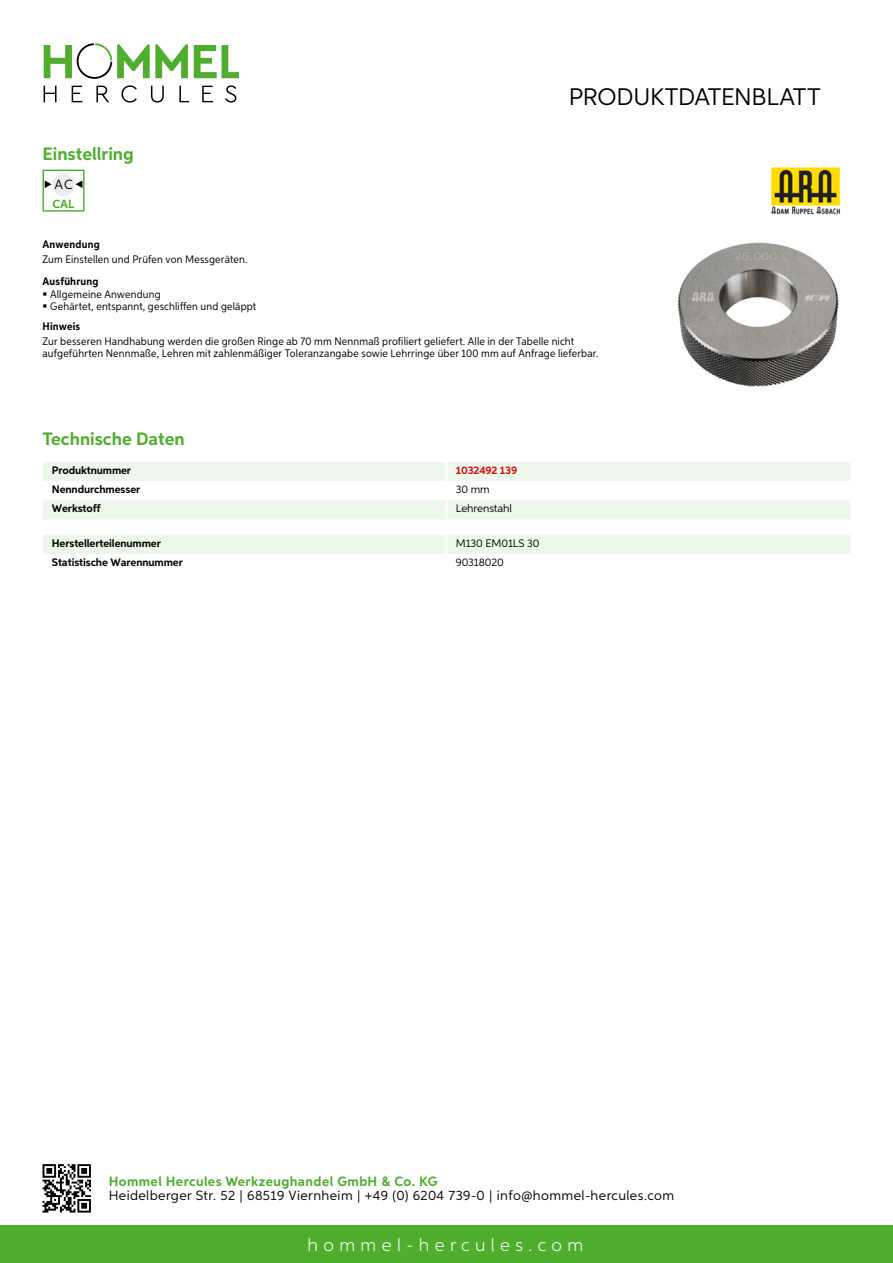
<style>
.page{position:relative;width:893px;height:1263px;background:#fff}
.page>*{position:absolute;margin:0;border:0;box-sizing:border-box;transform-origin:0 0}
.t1{font:24px "Aspira";letter-spacing:-.01em;color:#000}
.t2{font:700 18px "Aspira";color:#50ae2f}
.t3{font:300 18px "Aspira";letter-spacing:.3em;color:#fff}
.t4{font:13.5px "Aspira";letter-spacing:.03em;color:#000}
.t5{font:700 13.5px "Aspira";letter-spacing:.03em;color:#50ae2f}
.t6{font:13.35px "Aspira";color:#000}
.t7{font:700 11.85px "Aspira";color:#50ae2f}
.t8{font:10.95px/12.8px "Aspira Nar";letter-spacing:.015em;color:#000}
.t9{font:700 10.95px "Aspira";letter-spacing:-.01em;color:#000}
.t10{font:10.95px "Aspira";letter-spacing:-.01em;color:#000}
.t11{font:700 10.95px "Aspira Nar";letter-spacing:.02em;color:#000}
.t12{font:700 10.95px "Aspira";letter-spacing:-.01em;color:#cd1013}
</style>
<div class="page">
<div style="left:0;top:1226px;width:893px;height:37px;background:#50ae2f"></div>
<svg style="left:43px;top:1164px;width:48px;height:48px"></svg>
<svg style="left:194px;top:45px;width:45px;height:33px"></svg>
<svg style="left:44px;top:43px;width:144px;height:36px"></svg>
<svg style="left:44px;top:86px;width:13px;height:16px"></svg>
<svg style="left:72px;top:86px;width:10px;height:16px"></svg>
<svg style="left:96px;top:86px;width:13px;height:16px"></svg>
<svg style="left:121px;top:85px;width:16px;height:18px"></svg>
<svg style="left:151px;top:86px;width:13px;height:17px"></svg>
<svg style="left:179px;top:86px;width:10px;height:16px"></svg>
<svg style="left:202px;top:86px;width:11px;height:16px"></svg>
<svg style="left:225px;top:85px;width:11px;height:18px"></svg>
<svg style="left:43px;top:462px;width:807px;height:57px"></svg>
<hr style="left:445px;top:500px;width:3px;height:19px;background:#fff">
<div style="left:43px;top:535px;width:807px;height:19px;background:#eef7eb"></div>
<div style="left:43px;top:170px;width:42px;height:42px;border:1px solid #50ae2f"></div>
<div style="left:52px;top:173px;width:23px;height:23px;background:#ececec;border-radius:50%"></div>
<svg style="left:76px;top:180px;width:6px;height:8px"></svg>
<svg style="left:45px;top:180px;width:7px;height:8px"></svg>
<img style="left:677px;top:242px;width:162px;height:145px">
<img style="left:771px;top:167px;width:69px;height:48px">
<h2 class="t2" style="left:43px;top:142px;width:93px">Einstellring</h2>
<p class="t6" style="left:54px;top:176px;width:20px">AC</p>
<p class="t7" style="left:53px;top:196px;width:23px">CAL</p>
<h1 class="t1" style="left:569px;top:82px;width:253px">Produktdatenblatt</h1>
<p class="t11" style="left:43px;top:237px;width:59px">Anwendung</p>
<p class="t8" style="left:43px;top:252px;width:206px">Zum Einstellen und Prüfen von Messgeräten.</p>
<p class="t11" style="left:43px;top:274px;width:58px">Ausführung</p>
<p class="t8" style="left:50px;top:287px;width:208px">Allgemeine Anwendung<br>Gehärtet, entspannt, geschliffen und geläppt</p>
<p class="t11" style="left:43px;top:319px;width:39px">Hinweis</p>
<p class="t8" style="left:43px;top:335px;width:557px;line-height:12px">Zur besseren Handhabung werden die großen Ringe ab 70 mm Nennmaß profiliert geliefert. Alle in der Tabelle nicht aufgeführten Nennmaße, Lehren mit zahlenmäßiger Toleranzangabe sowie Lehrringe über 100 mm auf Anfrage lieferbar.</p>
<h2 class="t2" style="left:43px;top:428px;width:144px">Technische Daten</h2>
<p class="t9" style="left:52px;top:463px;width:81px">Produktnummer</p>
<p class="t12" style="left:456px;top:463px;width:63px">1032492 139</p>
<p class="t9" style="left:52px;top:483px;width:90px">Nenndurchmesser</p>
<p class="t10" style="left:456px;top:483px;width:35px">30 mm</p>
<p class="t9" style="left:52px;top:502px;width:50px">Werkstoff</p>
<p class="t10" style="left:456px;top:502px;width:58px">Lehrenstahl</p>
<p class="t9" style="left:52px;top:536px;width:111px">Herstellerteilenummer</p>
<p class="t10" style="left:456px;top:536px;width:85px">M130 EM01LS 30</p>
<p class="t9" style="left:52px;top:555px;width:132px">Statistische Warennummer</p>
<p class="t10" style="left:456px;top:555px;width:49px">90318020</p>
<p class="t5" style="left:109px;top:1172px;width:330px">Hommel Hercules Werkzeughandel GmbH &amp; Co. KG</p>
<p class="t4" style="left:109px;top:1187px;width:567px">Heidelberger Str. 52 | 68519 Viernheim | +49 (0) 6204 739-0 | info@hommel-hercules.com</p>
<h2 class="t3" style="left:307px;top:1234px;width:277px">hommel-hercules.com</h2>
</div>
